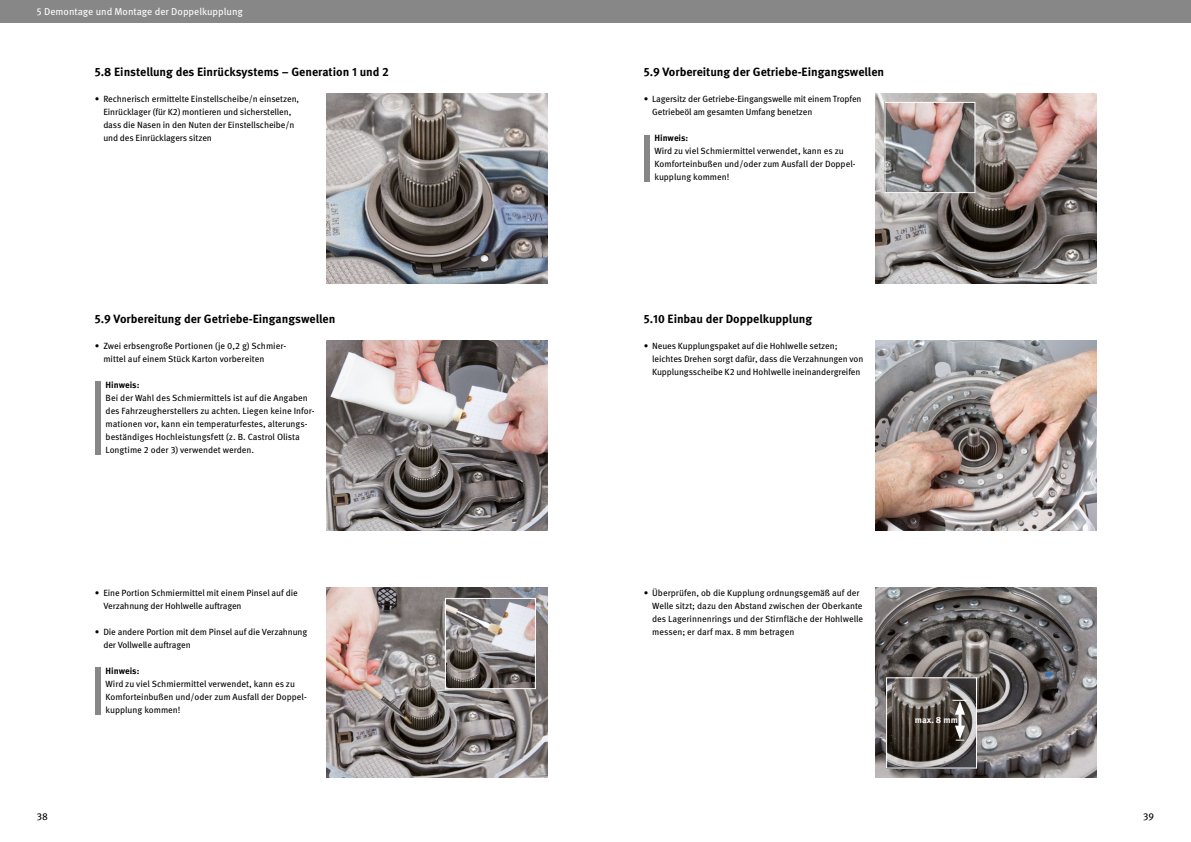
<style>
.page{position:relative;width:1191px;height:842px;background:#fff}
.page>*{position:absolute;margin:0;border:0;box-sizing:border-box;transform-origin:0 0}
.t1{font:700 12px "Meta OT";color:#000}
.t2{font:10px "Meta OT";color:#fff}
.t3{font:10px "Meta OT";color:#000}
.t4{font:9px/13px "Meta OT";letter-spacing:-.01em;color:#000}
.t5{font:700 9px "Meta OT";letter-spacing:-.005em;color:#000}
.t6{font:700 9px "Meta OT";color:#fff}
</style>
<div class="page">
<div style="left:0;top:0;width:595px;height:23px;background:#878787"></div>
<div style="left:595px;top:0;width:596px;height:23px;background:#878787"></div>
<img style="left:327px;top:93px;width:220px;height:191px">
<img style="left:327px;top:587px;width:220px;height:191px">
<img style="left:327px;top:340px;width:220px;height:191px">
<img style="left:447px;top:600px;width:86px;height:87px">
<div style="left:445px;top:598px;width:90px;height:91px;border:1px solid #fff"></div>
<div style="left:95px;top:382px;width:5px;height:73px;background:#878787"></div>
<div style="left:95px;top:668px;width:5px;height:47px;background:#878787"></div>
<img style="left:875px;top:93px;width:221px;height:191px">
<img style="left:886px;top:104px;width:87px;height:87px">
<div style="left:884px;top:102px;width:91px;height:91px;border:1px solid #fff"></div>
<div style="left:643px;top:135px;width:6px;height:47px;background:#878787"></div>
<img style="left:875px;top:340px;width:221px;height:191px">
<img style="left:875px;top:587px;width:221px;height:191px">
<img style="left:888px;top:679px;width:86px;height:87px">
<div style="left:886px;top:677px;width:90px;height:91px;border:1px solid #fff"></div>
<hr style="left:958px;top:709px;width:3px;height:22px;background:#fff">
<svg style="left:952px;top:700px;width:14px;height:15px"></svg>
<svg style="left:955px;top:726px;width:10px;height:15px"></svg>
<p class="t2" style="left:37px;top:5px;width:208px">5 Demontage und Montage der Doppelkupplung</p>
<h1 class="t1" style="left:95px;top:64px;width:296px">5.8 Einstellung des Einrücksystems – Generation 1 und 2</h1>
<p class="t4" style="left:103px;top:92px;width:197px;text-indent:-9px">• Rechnerisch ermittelte Einstellscheibe/n einsetzen, Einrücklager (für K2) montieren und sicherstellen, dass die Nasen in den Nuten der Einstellscheibe/n und des Einrücklagers sitzen</p>
<h1 class="t1" style="left:95px;top:311px;width:242px">5.9 Vorbereitung der Getriebe-Eingangswellen</h1>
<p class="t4" style="left:103px;top:339px;width:184px;text-indent:-9px">• Zwei erbsengroße Portionen (je 0,2 g) Schmier&shy;mittel auf einem Stück Karton vorbereiten</p>
<p class="t5" style="left:106px;top:379px;width:35px">Hinweis:</p>
<p class="t4" style="left:106px;top:391px;width:211px">Bei der Wahl des Schmiermittels ist auf die Angaben des Fahrzeugherstellers zu achten. Liegen keine Infor&shy;mationen vor, kann ein temperaturfestes, alterungs&shy;beständiges Hochleistungsfett (z. B. Castrol Olista Longtime 2 oder 3) verwendet werden.</p>
<p class="t4" style="left:103px;top:586px;width:196px;text-indent:-9px">• Eine Portion Schmiermittel mit einem Pinsel auf die<br>Verzahnung der Hohlwelle auftragen</p>
<p class="t4" style="left:103px;top:625px;width:205px;text-indent:-9px">• Die andere Portion mit dem Pinsel auf die Verzahnung der Vollwelle auftragen</p>
<p class="t5" style="left:106px;top:665px;width:35px">Hinweis:</p>
<p class="t4" style="left:106px;top:677px;width:203px">Wird zu viel Schmiermittel verwendet, kann es zu<br>Komforteinbußen und/oder zum Ausfall der Doppel&shy;kupplung kommen!</p>
<h1 class="t1" style="left:643px;top:64px;width:242px">5.9 Vorbereitung der Getriebe-Eingangswellen</h1>
<p class="t4" style="left:652px;top:92px;width:211px;text-indent:-9px">• Lagersitz der Getriebe-Eingangswelle mit einem Tropfen<br>Getriebeöl am gesamten Umfang benetzen</p>
<p class="t5" style="left:654px;top:132px;width:35px">Hinweis:</p>
<p class="t4" style="left:654px;top:144px;width:203px">Wird zu viel Schmiermittel verwendet, kann es zu<br>Komforteinbußen und/oder zum Ausfall der Doppel&shy;kupplung kommen!</p>
<h1 class="t1" style="left:643px;top:311px;width:170px">5.10 Einbau der Doppelkupplung</h1>
<p class="t4" style="left:652px;top:339px;width:213px;text-indent:-9px">• Neues Kupplungspaket auf die Hohlwelle setzen; leichtes Drehen sorgt dafür, dass die Verzahnungen von<br>Kupplungsscheibe K2 und Hohlwelle ineinandergreifen</p>
<p class="t4" style="left:652px;top:586px;width:212px;text-indent:-9px">• Überprüfen, ob die Kupplung ordnungsgemäß auf der Welle sitzt; dazu den Abstand zwischen der Oberkante des Lagerinnenrings und der Stirnfläche der Hohlwelle messen; er darf max. 8 mm betragen</p>
<p class="t6" style="left:915px;top:714px;width:44px">max. 8 mm</p>
<p class="t3" style="left:37px;top:810px;width:13px">38</p>
<p class="t3" style="left:1143px;top:810px;width:12px">39</p>
</div>
